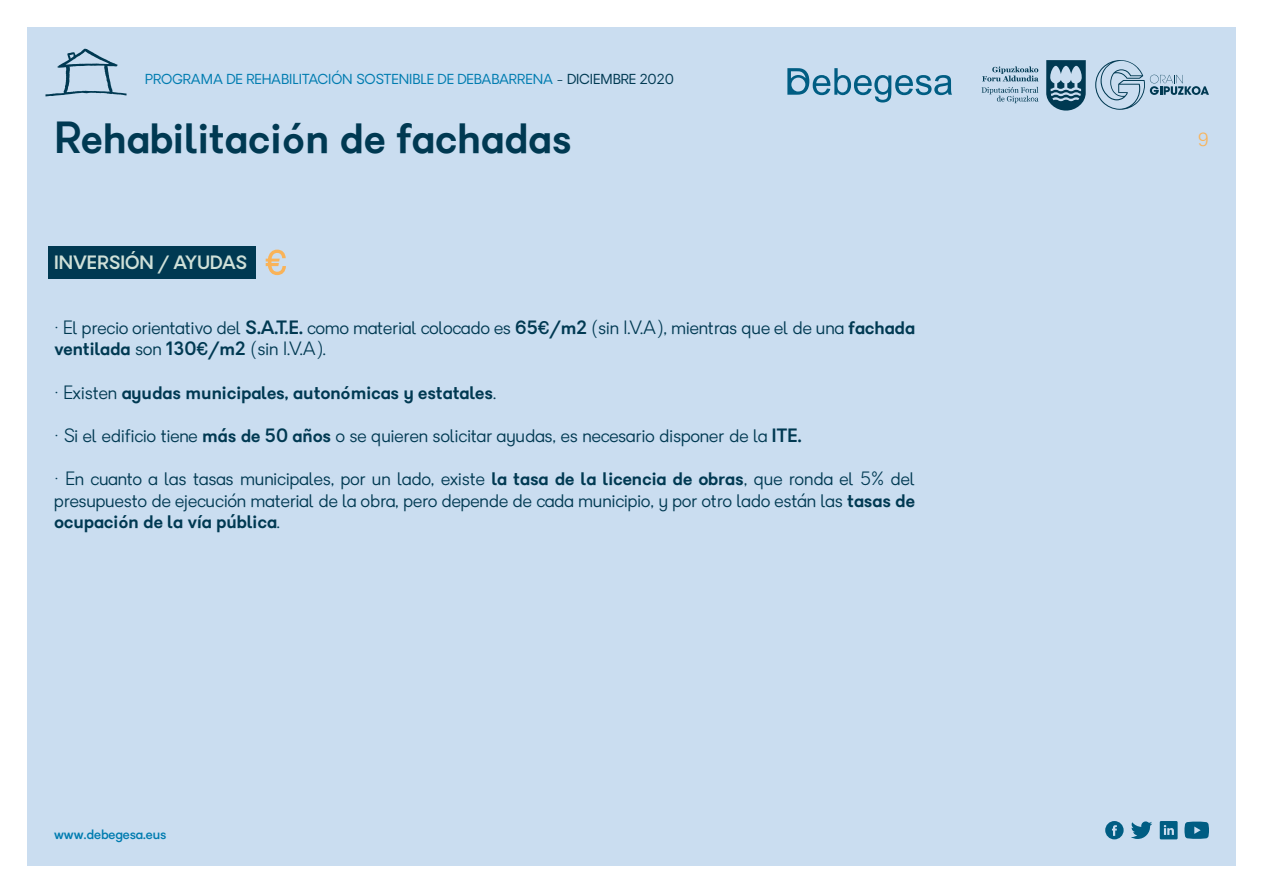
<style>
.page{position:relative;width:1263px;height:893px;background:#fff}
.page>*{position:absolute;margin:0;border:0;box-sizing:border-box;transform-origin:0 0}
.t1{font:600 42px "Granary";color:#003952}
.t2{font:300 18px/21.6px "Granary";color:#003952}
.t3{font:600 18px "Granary";color:#003952}
.t4{font:600 18px "Granary";color:#cfe0d8}
.t5{font:300 18px "Atlas Grotesk";color:#f9b359}
.t6{font:13.5px "Granary";color:#007cb0}
.t7{font:500 13.5px "Granary";color:#007cb0}
.s1{color:#003952}
.s2{font-weight:600}
.s3{font-weight:300}
</style>
<div class="page">
<div style="left:27px;top:27px;width:1209px;height:839px;background:#caddf0"></div>
<svg style="left:1046px;top:60px;width:40px;height:51px"></svg>
<svg style="left:982px;top:66px;width:56px;height:15px"></svg>
<svg style="left:982px;top:87px;width:56px;height:16px"></svg>
<svg style="left:1095px;top:60px;width:114px;height:50px"></svg>
<svg style="left:45px;top:49px;width:82px;height:47px"></svg>
<svg style="left:1105px;top:821px;width:18px;height:18px"></svg>
<svg style="left:1131px;top:821px;width:21px;height:18px"></svg>
<svg style="left:1184px;top:822px;width:25px;height:17px"></svg>
<svg style="left:1160px;top:821px;width:17px;height:18px"></svg>
<svg style="left:787px;top:68px;width:165px;height:35px"></svg>
<svg style="left:266px;top:250px;width:20px;height:25px"></svg>
<div style="left:48px;top:246px;width:208px;height:33px;background:#003952"></div>
<p class="t6" style="left:145px;top:70px;width:530px">PROGRAMA DE REHABILITACIÓN SOSTENIBLE DE DEBABARRENA <span class="s1">- DICIEMBRE 2020</span></p>
<h1 class="t1" style="left:54px;top:110px;width:519px">Rehabilitación de fachadas</h1>
<p class="t5" style="left:1198px;top:125px;width:13px">9</p>
<p class="t4" style="left:54px;top:251px;width:195px">INVERSIÓN / AYUDAS</p>
<p class="t2" style="left:54px;top:317px;width:862px">· El precio orientativo del <span class="s2">S.A.T.E.</span> como material colocado es <span class="s2">65€/m2</span> (sin I.V.A), mientras que el de una <span class="s2">fachada ventilada</span> son <span class="s2">130€/m2</span> (sin I.V.A).</p>
<p class="t3" style="left:54px;top:380px;width:443px"><span class="s3">· Existen</span> ayudas municipales, autonómicas y estatales<span class="s3">.</span></p>
<p class="t2" style="left:54px;top:425px;width:749px">· Si el edificio tiene <span class="s2">más de 50 años</span> o se quieren solicitar ayudas, es necesario disponer de la <span class="s2">ITE.</span></p>
<p class="t2" style="left:54px;top:468px;width:862px;text-align:justify">· En cuanto a las tasas municipales, por un lado, existe <span class="s2">la tasa de la licencia de obras</span>, que ronda el 5% del presupuesto de ejecución material de la obra, pero depende de cada municipio, y por otro lado están las <span class="s2">tasas de ocupación de la vía pública</span>.</p>
<p class="t7" style="left:54px;top:825px;width:114px">www.debegesa.eus</p>
</div>
